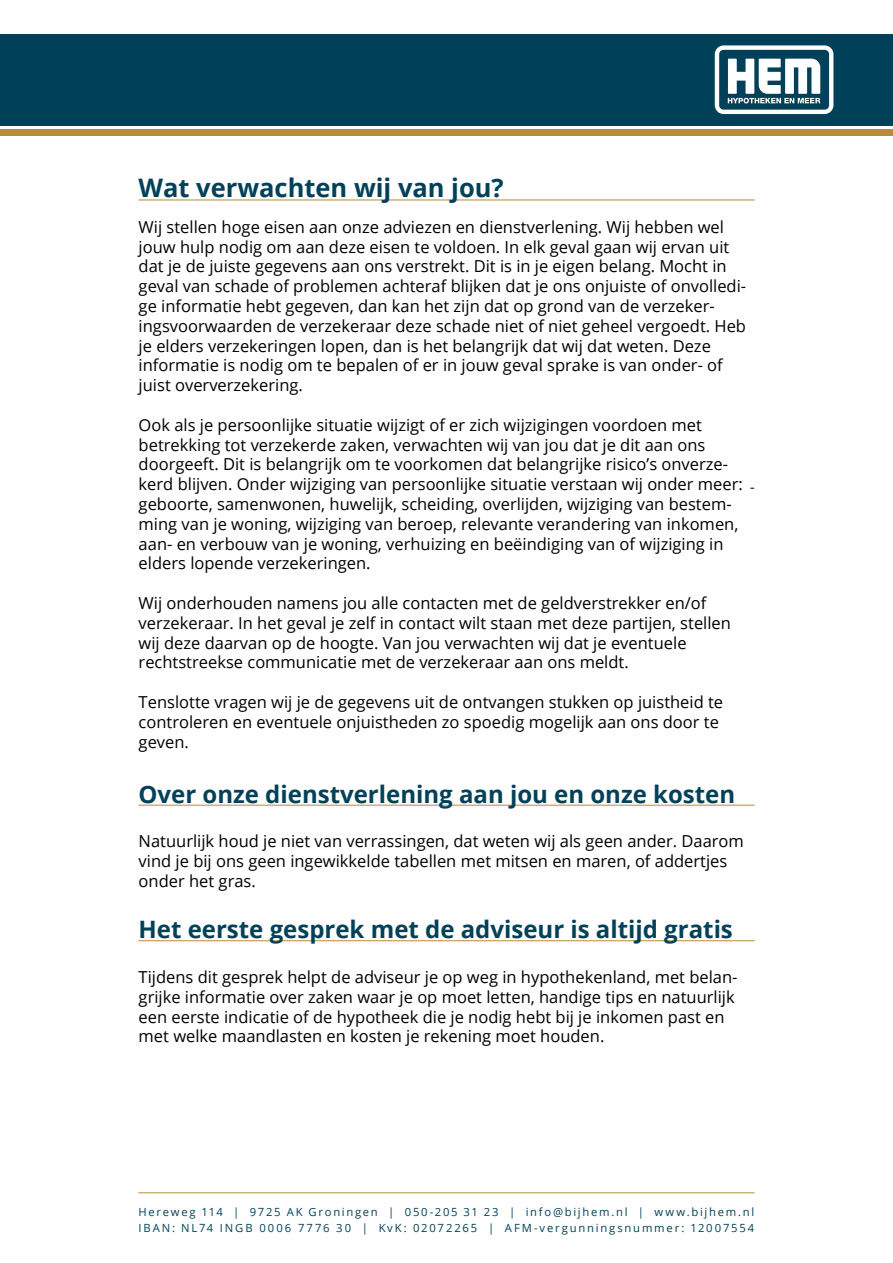
<style>
.page{position:relative;width:893px;height:1263px;background:#fff}
.page>*{position:absolute;margin:0;border:0;box-sizing:border-box;transform-origin:0 0}
.t1{font:700 25.5px "Open Sans";color:#004159}
.t2{font:700 24px "Open Sans";color:#004159}
.t3{font:16.5px/19.8px "Open Sans";color:#000}
.t4{font:15px "Calibri";color:#000}
.t5{font:11.25px "Open Sans";letter-spacing:.155em;color:#004159}
</style>
<div class="page">
<div style="left:0;top:34px;width:893px;height:91px;background:#004159"></div>
<div style="left:0;top:130px;width:893px;height:6px;background:#b78a3f"></div>
<hr style="left:139px;top:1192px;width:615px;height:1px;background:#b78a3f">
<hr style="left:139px;top:200px;width:615px;height:1px;background:#b78a3f">
<hr style="left:139px;top:805px;width:615px;height:1px;background:#b78a3f">
<hr style="left:139px;top:940px;width:615px;height:1px;background:#b78a3f">
<svg style="left:715px;top:45px;width:118px;height:69px"></svg>
<h1 class="t1" style="left:138px;top:170px;width:367px">Wat verwachten wij van jou?</h1>
<p class="t3" style="left:139px;top:216px;width:609px">Wij stellen hoge eisen aan onze adviezen en dienstverlening. Wij hebben wel jouw hulp nodig om aan deze eisen te voldoen. In elk geval gaan wij ervan uit dat je de juiste gegevens aan ons verstrekt. Dit is in je eigen belang. Mocht in geval van schade of problemen achteraf blijken dat je ons onjuiste of onvolledi&shy;ge informatie hebt gegeven, dan kan het zijn dat op grond van de verzeker&shy;ingsvoorwaarden de verzekeraar deze schade niet of niet geheel vergoedt. Heb je elders verzekeringen lopen, dan is het belangrijk dat wij dat weten. Deze informatie is nodig om te bepalen of er in jouw geval sprake is van onder- of juist oververzekering.</p>
<p class="t3" style="left:139px;top:414px;width:606px">Ook als je persoonlijke situatie wijzigt of er zich wijzigingen voordoen met betrekking tot verzekerde zaken, verwachten wij van jou dat je dit aan ons doorgeeft. Dit is belangrijk om te voorkomen dat belangrijke risico’s onverze&shy;kerd blijven. Onder wijziging van persoonlijke situatie verstaan wij onder meer: geboorte, samenwonen, huwelijk, scheiding, overlijden, wijziging van bestem&shy;ming van je woning, wijziging van beroep, relevante verandering van inkomen, aan- en verbouw van je woning, verhuizing en beëindiging van of wijziging in elders lopende verzekeringen.</p>
<p class="t3" style="left:139px;top:593px;width:594px">Wij onderhouden namens jou alle contacten met de geldverstrekker en/of verzekeraar. In het geval je zelf in contact wilt staan met deze partijen, stellen wij deze daarvan op de hoogte. Van jou verwachten wij dat je eventuele rechtstreekse communicatie met de verzekeraar aan ons meldt.</p>
<p class="t3" style="left:139px;top:692px;width:586px">Tenslotte vragen wij je de gegevens uit de ontvangen stukken op juistheid te controleren en eventuele onjuistheden zo spoedig mogelijk aan ons door te geven.</p>
<h2 class="t2" style="left:138px;top:777px;width:598px">Over onze dienstverlening aan jou en onze kosten</h2>
<p class="t3" style="left:139px;top:831px;width:607px">Natuurlijk houd je niet van verrassingen, dat weten wij als geen ander. Daarom vind je bij ons geen ingewikkelde tabellen met mitsen en maren, of addertjes onder het gras.</p>
<h2 class="t2" style="left:138px;top:912px;width:596px">Het eerste gesprek met de adviseur is altijd gratis</h2>
<p class="t3" style="left:139px;top:967px;width:600px">Tijdens dit gesprek helpt de adviseur je op weg in hypothekenland, met belan&shy;grijke informatie over zaken waar je op moet letten, handige tips en natuurlijk een eerste indicatie of de hypotheek die je nodig hebt bij je inkomen past en met welke maandlasten en kosten je rekening moet houden.</p>
<p class="t4" style="left:750px;top:477px;width:6px">-</p>
<p class="t5" style="left:138px;top:1204px;width:617px">Hereweg 114 | 9725 AK Groningen | 050-205 31 23 | info@bijhem.nl | www.bijhem.nl</p>
<p class="t5" style="left:138px;top:1220px;width:617px">IBAN: NL74 INGB 0006 7776 30 | KvK: 02072265 | AFM-vergunningsnummer: 12007554</p>
</div>
